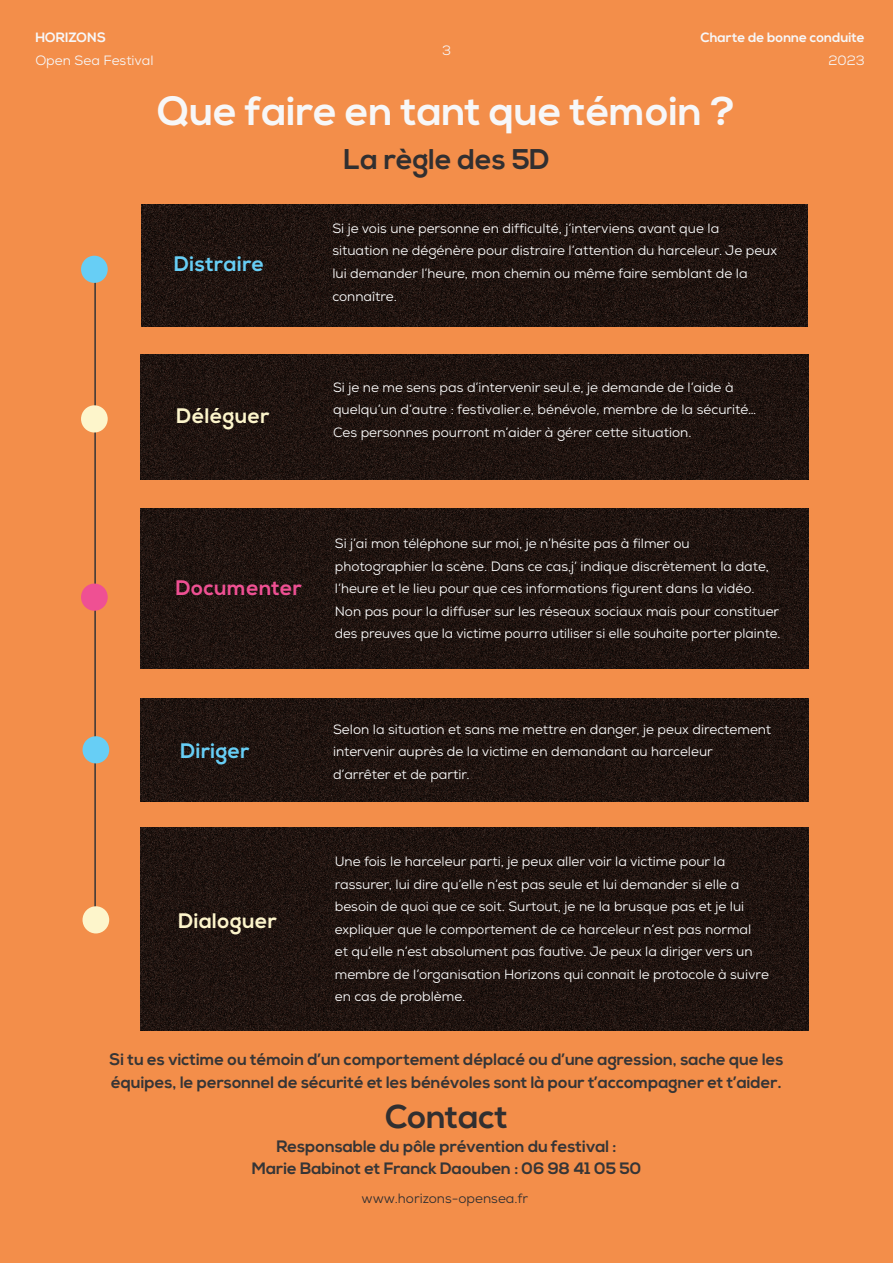
<style>
.page{position:relative;width:893px;height:1263px;background:#f38e4a}
.page>*{position:absolute;margin:0;border:0;box-sizing:border-box;transform-origin:0 0}
.t1{font:700 40.5px "Nexa";color:#f7f7f8}
.t2{font:700 33px "Nexa";color:#312f30}
.t3{font:700 28.5px "Nexa";color:#312f30}
.t4{font:700 21px "Nexa";letter-spacing:.02em;color:#fdf5cb}
.t5{font:700 21px "Nexa";letter-spacing:.02em;color:#67cef5}
.t6{font:700 21px "Nexa";letter-spacing:.02em;color:#ef5093}
.t7{font:700 16.5px/22.5px "Nexa";color:#363536}
.t8{font:13.5px/22.5px "Nexa";color:#fff}
.t9{font:700 13.5px "Nexa";color:#f7f7f8}
.t10{font:13.5px "Nexa";color:#312f30}
.t11{font:13.5px "Nexa";color:#f7f7f8}
</style>
<div class="page">
<img style="left:142px;top:204px;width:665px;height:123px">
<img style="left:141px;top:355px;width:667px;height:124px">
<img style="left:141px;top:508px;width:667px;height:160px">
<img style="left:141px;top:698px;width:667px;height:103px">
<hr style="left:94px;top:265px;width:2px;height:665px;background:#363536">
<div style="left:81px;top:256px;width:27px;height:27px;background:#67cef5;border-radius:50%"></div>
<div style="left:81px;top:405px;width:27px;height:27px;background:#fdf5cb;border-radius:50%"></div>
<div style="left:81px;top:583px;width:27px;height:28px;background:#ef5093;border-radius:50%"></div>
<div style="left:83px;top:736px;width:26px;height:27px;background:#67cef5;border-radius:50%"></div>
<div style="left:83px;top:906px;width:26px;height:27px;background:#fdf5cb;border-radius:50%"></div>
<img style="left:141px;top:827px;width:667px;height:203px">
<p class="t9" style="left:35px;top:30px;width:72px">HORIZONS</p>
<p class="t11" style="left:35px;top:52px;width:120px">Open Sea Festival</p>
<p class="t11" style="left:442px;top:42px;width:10px">3</p>
<p class="t9" style="left:700px;top:30px;width:166px">Charte de bonne conduite</p>
<p class="t11" style="left:828px;top:52px;width:38px">2023</p>
<h1 class="t1" style="left:158px;top:88px;width:579px">Que faire en tant que témoin ?</h1>
<h3 class="t5" style="left:174px;top:252px;width:91px">Distraire</h3>
<h3 class="t4" style="left:177px;top:404px;width:94px">Déléguer</h3>
<h3 class="t3" style="left:343px;top:143px;width:208px">La règle des 5D</h3>
<p class="t8" style="left:332px;top:217px;width:446px">Si je vois une personne en difficulté, j’interviens avant que la situation ne dégénère pour distraire l’attention du harceleur. Je peux lui demander l’heure, mon chemin ou même faire semblant de la connaître.</p>
<p class="t8" style="left:333px;top:376px;width:425px">Si je ne me sens pas d’intervenir seul.e, je demande de l’aide à quelqu’un d’autre : festivalier.e, bénévole, membre de la sécurité…<br>Ces personnes pourront m’aider à gérer cette situation.</p>
<h3 class="t6" style="left:176px;top:576px;width:128px">Documenter</h3>
<p class="t8" style="left:335px;top:532px;width:447px">Si j’ai mon téléphone sur moi, je n’hésite pas à filmer ou photographier la scène. Dans ce cas,j’ indique discrètement la date, l’heure et le lieu pour que ces informations figurent dans la vidéo.<br>Non pas pour la diffuser sur les réseaux sociaux mais pour constituer des preuves que la victime pourra utiliser si elle souhaite porter plainte.</p>
<h3 class="t5" style="left:181px;top:738px;width:71px">Diriger</h3>
<h3 class="t4" style="left:179px;top:909px;width:100px">Dialoguer</h3>
<p class="t8" style="left:333px;top:718px;width:440px">Selon la situation et sans me mettre en danger, je peux directement intervenir auprès de la victime en demandant au harceleur d’arrêter et de partir.</p>
<p class="t8" style="left:335px;top:850px;width:436px">Une fois le harceleur parti, je peux aller voir la victime pour la rassurer, lui dire qu’elle n’est pas seule et lui demander si elle a besoin de quoi que ce soit. Surtout, je ne la brusque pas et je lui expliquer que le comportement de ce harceleur n’est pas normal<br>et qu’elle n’est absolument pas fautive. Je peux la diriger vers un membre de l’organisation Horizons qui connait le protocole à suivre en cas de problème.</p>
<p class="t7" style="left:109px;top:1049px;width:676px">Si tu es victime ou témoin d’un comportement déplacé ou d’une agression, sache que les équipes, le personnel de sécurité et les bénévoles sont là pour t’accompagner et t’aider.</p>
<h2 class="t2" style="left:385px;top:1098px;width:124px">Contact</h2>
<p class="t7" style="left:252px;top:1135px;width:391px;text-align:center">Responsable du pôle prévention du festival :<br>Marie Babinot et Franck Daouben : 06 98 41 05 50</p>
<p class="t10" style="left:361px;top:1190px;width:168px">www.horizons-opensea.fr</p>
</div>
